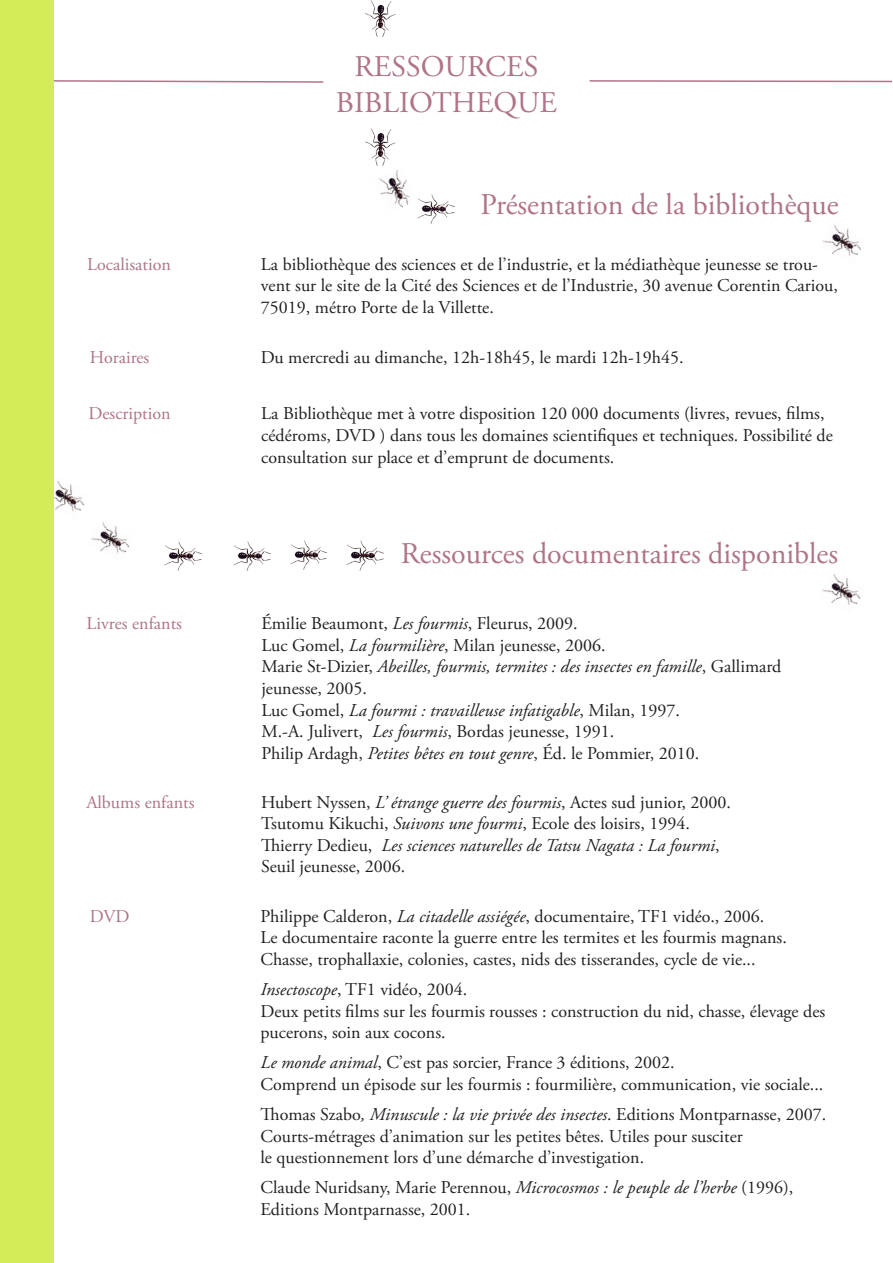
<style>
.page{position:relative;width:893px;height:1263px;background:#fff}
.page>*{position:absolute;margin:0;border:0;box-sizing:border-box;transform-origin:0 0}
.t1{font:30px/36px "Adobe Garamond Pro";color:#af7487;text-align:center}
.t2{font:18px/21.6px "Adobe Garamond Pro";color:#231f20}
.t3{font:18px "Adobe Garamond Pro";color:#af7487}
.s1{font-style:italic}
</style>
<div class="page">
<img style="left:822px;top:225px;width:39px;height:31px">
<img style="left:417px;top:194px;width:38px;height:30px">
<img style="left:378px;top:170px;width:32px;height:38px">
<svg style="left:54px;top:80px;width:270px;height:3px"></svg>
<svg style="left:589px;top:80px;width:303px;height:3px"></svg>
<img style="left:822px;top:574px;width:39px;height:31px">
<img style="left:233px;top:541px;width:38px;height:30px">
<img style="left:290px;top:540px;width:37px;height:30px">
<img style="left:164px;top:541px;width:38px;height:30px">
<img style="left:347px;top:541px;width:37px;height:29px">
<img style="left:366px;top:0;width:29px;height:37px">
<img style="left:366px;top:128px;width:29px;height:38px">
<img style="left:91px;top:522px;width:39px;height:32px">
<img style="left:54px;top:480px;width:31px;height:32px">
<div style="left:0;top:0;width:54px;height:1263px;background:#d4ec57"></div>
<h1 class="t1" style="left:336px;top:50px;width:223px">RESSOURCES<br>BIBLIOTHEQUE</h1>
<h1 class="t1" style="left:480px;top:187px;width:360px">Présentation de la bibliothèque</h1>
<p class="t3" style="left:87px;top:253px;width:85px">Localisation</p>
<p class="t2" style="left:261px;top:254px;width:578px">La bibliothèque des sciences et de l’industrie, et la médiathèque jeunesse se trou&shy;vent sur le site de la Cité des Sciences et de l’Industrie, 30 avenue Corentin Cariou,<br>75019, métro Porte de la Villette.</p>
<p class="t3" style="left:90px;top:346px;width:61px">Horaires</p>
<p class="t2" style="left:261px;top:347px;width:424px">Du mercredi au dimanche, 12h-18h45, le mardi 12h-19h45.</p>
<p class="t3" style="left:88px;top:403px;width:84px">Description</p>
<p class="t2" style="left:261px;top:404px;width:573px">La Bibliothèque met à votre disposition 120 000 documents (livres, revues, films, cédéroms, DVD ) dans tous les domaines scientifiques et techniques. Possibilité de consultation sur place et d’emprunt de documents.</p>
<h1 class="t1" style="left:401px;top:536px;width:439px">Ressources documentaires disponibles</h1>
<p class="t3" style="left:87px;top:613px;width:97px">Livres enfants</p>
<p class="t2" style="left:261px;top:613px;width:521px">Émilie Beaumont, <span class="s1">Les fourmis</span>, Fleurus, 2009.<br>Luc Gomel, <span class="s1">La fourmilière</span>, Milan jeunesse, 2006.<br>Marie St-Dizier, <span class="s1">Abeilles, fourmis, termites : des insectes en famille</span>, Gallimard jeunesse, 2005.<br>Luc Gomel, <span class="s1">La fourmi : travailleuse infatigable</span>, Milan, 1997.<br>M.-A. Julivert, <span class="s1">Les fourmis</span>, Bordas jeunesse, 1991.<br>Philip Ardagh, <span class="s1">Petites bêtes en tout genre</span>, Éd. le Pommier, 2010.</p>
<p class="t3" style="left:86px;top:791px;width:110px">Albums enfants</p>
<p class="t2" style="left:261px;top:792px;width:471px">Hubert Nyssen, <span class="s1">L’ étrange guerre des fourmis</span>, Actes sud junior, 2000.<br>Tsutomu Kikuchi, <span class="s1">Suivons une fourmi</span>, Ecole des loisirs, 1994.<br>Thierry Dedieu, <span class="s1">Les sciences naturelles de Tatsu Nagata : La fourmi</span>, Seuil jeunesse, 2006.</p>
<p class="t3" style="left:90px;top:905px;width:41px">DVD</p>
<p class="t2" style="left:260px;top:906px;width:528px">Philippe Calderon, <span class="s1">La citadelle assiégée</span>, documentaire, TF1 vidéo., 2006.<br>Le documentaire raconte la guerre entre les termites et les fourmis magnans.<br>Chasse, trophallaxie, colonies, castes, nids des tisserandes, cycle de vie...</p>
<p class="t2" style="left:260px;top:979px;width:566px"><span class="s1">Insectoscope</span>, TF1 vidéo, 2004.<br>Deux petits films sur les fourmis rousses : construction du nid, chasse, élevage des pucerons, soin aux cocons.</p>
<p class="t2" style="left:260px;top:1052px;width:564px"><span class="s1">Le monde animal</span>, C’est pas sorcier, France 3 éditions, 2002.<br>Comprend un épisode sur les fourmis : fourmilière, communication, vie sociale...</p>
<p class="t2" style="left:260px;top:1104px;width:567px">Thomas Szabo<span class="s1">, Minuscule : la vie privée des insectes</span>. Editions Montparnasse, 2007.<br>Courts-métrages d’animation sur les petites bêtes. Utiles pour susciter<br>le questionnement lors d’une démarche d’investigation.</p>
<p class="t2" style="left:260px;top:1177px;width:534px">Claude Nuridsany, Marie Perennou, <span class="s1">Microcosmos : le peuple de l’herbe</span> (1996),<br>Editions Montparnasse, 2001.</p>
</div>
